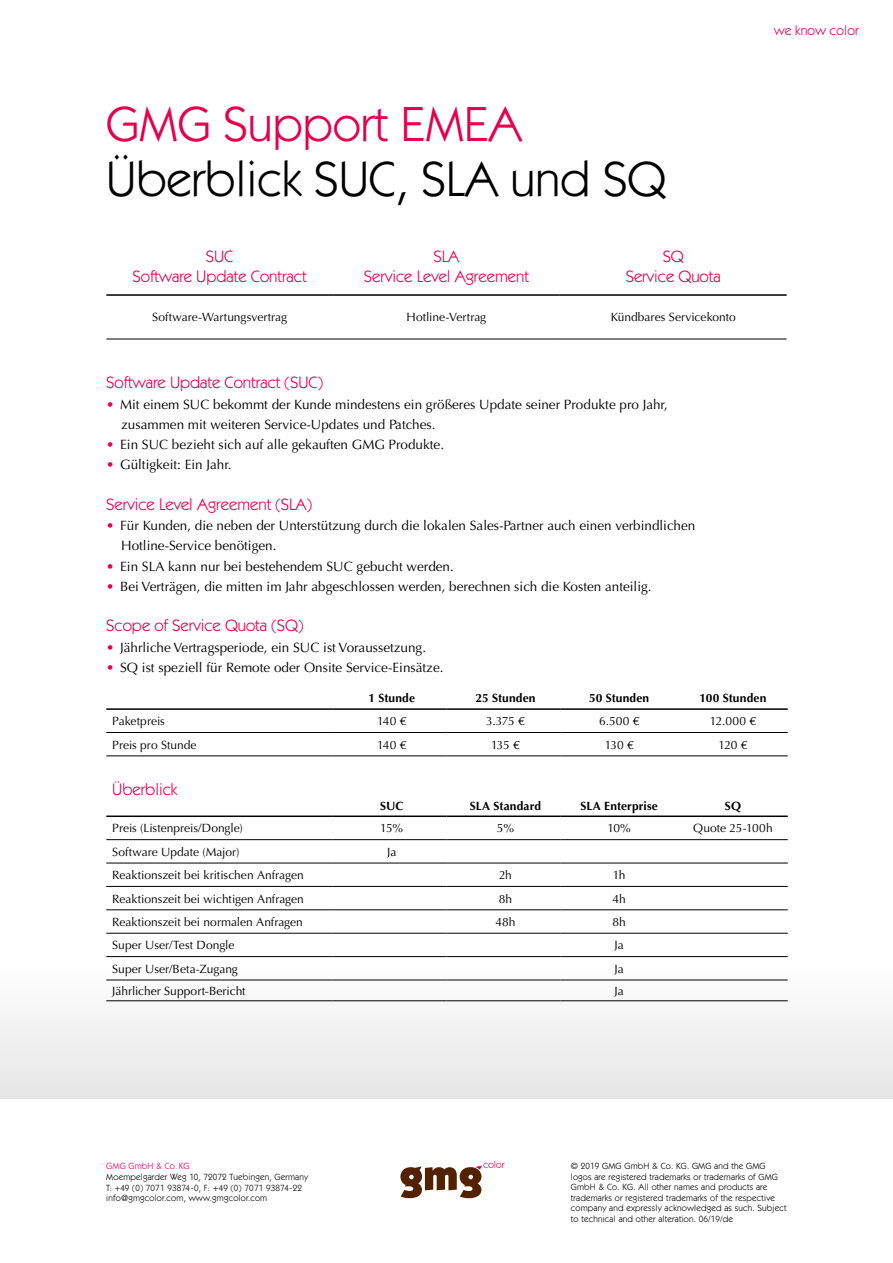
<style>
.page{position:relative;width:893px;height:1263px;background:#fff}
.page>*{position:absolute;margin:0;border:0;box-sizing:border-box;transform-origin:0 0}
.t1{font:49.5px "ITC Kabel Std";color:#000}
.t2{font:49.5px "ITC Kabel Std";color:#e5004b}
.t3{font:16.5px/19.8px "ITC Kabel Std";color:#e5004b;text-align:center}
.t4{font:13.5px/20.2px "Optima LT Std";color:#000}
.t5{font:13.5px "ITC Kabel Std";letter-spacing:.015em;color:#e5004b}
.t6{font:12px "Optima LT Std";color:#000}
.t7{font:700 12px "Optima LT Std";letter-spacing:.015em;color:#000}
.t8{font:9px/10.5px "ITC Kabel Std";letter-spacing:.02em;color:#000}
.t9{font:9px "ITC Kabel Std";letter-spacing:.02em;color:#e5004b}
.s1{color:#e5004b}
</style>
<div class="page">
<svg style="left:400px;top:1161px;width:105px;height:37px"></svg>
<div style="left:0;top:803px;width:893px;height:295px;background:linear-gradient(to bottom,#fff,#ececec)"></div>
<hr style="left:106px;top:339px;width:227px;height:1px;background:#000">
<hr style="left:333px;top:339px;width:227px;height:1px;background:#000">
<hr style="left:560px;top:339px;width:227px;height:1px;background:#000">
<hr style="left:106px;top:294px;width:227px;height:2px;background:#000">
<hr style="left:333px;top:294px;width:227px;height:2px;background:#000">
<hr style="left:560px;top:294px;width:227px;height:2px;background:#000">
<hr style="left:106px;top:732px;width:227px;height:1px;background:#000">
<hr style="left:333px;top:732px;width:113px;height:1px;background:#000">
<hr style="left:446px;top:732px;width:114px;height:1px;background:#000">
<hr style="left:560px;top:732px;width:114px;height:1px;background:#000">
<hr style="left:674px;top:732px;width:114px;height:1px;background:#000">
<hr style="left:106px;top:839px;width:227px;height:1px;background:#000">
<hr style="left:333px;top:839px;width:113px;height:1px;background:#000">
<hr style="left:446px;top:839px;width:114px;height:1px;background:#000">
<hr style="left:560px;top:839px;width:114px;height:1px;background:#000">
<hr style="left:674px;top:839px;width:114px;height:1px;background:#000">
<hr style="left:106px;top:863px;width:227px;height:1px;background:#000">
<hr style="left:333px;top:863px;width:113px;height:1px;background:#000">
<hr style="left:446px;top:863px;width:114px;height:1px;background:#000">
<hr style="left:560px;top:863px;width:114px;height:1px;background:#000">
<hr style="left:674px;top:863px;width:114px;height:1px;background:#000">
<hr style="left:106px;top:886px;width:227px;height:1px;background:#000">
<hr style="left:333px;top:886px;width:113px;height:1px;background:#000">
<hr style="left:446px;top:886px;width:114px;height:1px;background:#000">
<hr style="left:560px;top:886px;width:114px;height:1px;background:#000">
<hr style="left:674px;top:886px;width:114px;height:1px;background:#000">
<hr style="left:106px;top:909px;width:227px;height:1px;background:#000">
<hr style="left:333px;top:909px;width:113px;height:1px;background:#000">
<hr style="left:446px;top:909px;width:114px;height:1px;background:#000">
<hr style="left:560px;top:909px;width:114px;height:1px;background:#000">
<hr style="left:674px;top:909px;width:114px;height:1px;background:#000">
<hr style="left:106px;top:933px;width:227px;height:1px;background:#000">
<hr style="left:333px;top:933px;width:113px;height:1px;background:#000">
<hr style="left:446px;top:933px;width:114px;height:1px;background:#000">
<hr style="left:560px;top:933px;width:114px;height:1px;background:#000">
<hr style="left:674px;top:933px;width:114px;height:1px;background:#000">
<hr style="left:106px;top:956px;width:227px;height:1px;background:#000">
<hr style="left:333px;top:956px;width:113px;height:1px;background:#000">
<hr style="left:446px;top:956px;width:114px;height:1px;background:#000">
<hr style="left:560px;top:956px;width:114px;height:1px;background:#000">
<hr style="left:674px;top:956px;width:114px;height:1px;background:#000">
<hr style="left:106px;top:980px;width:227px;height:1px;background:#000">
<hr style="left:333px;top:980px;width:113px;height:1px;background:#000">
<hr style="left:446px;top:980px;width:114px;height:1px;background:#000">
<hr style="left:560px;top:980px;width:114px;height:1px;background:#000">
<hr style="left:674px;top:980px;width:114px;height:1px;background:#000">
<hr style="left:106px;top:1000px;width:227px;height:1px;background:#000">
<hr style="left:333px;top:1000px;width:113px;height:1px;background:#000">
<hr style="left:446px;top:1000px;width:114px;height:1px;background:#000">
<hr style="left:560px;top:1000px;width:114px;height:1px;background:#000">
<hr style="left:674px;top:1000px;width:114px;height:1px;background:#000">
<hr style="left:106px;top:708px;width:227px;height:2px;background:#000">
<hr style="left:333px;top:708px;width:113px;height:2px;background:#000">
<hr style="left:446px;top:708px;width:114px;height:2px;background:#000">
<hr style="left:560px;top:708px;width:114px;height:2px;background:#000">
<hr style="left:674px;top:708px;width:114px;height:2px;background:#000">
<hr style="left:106px;top:815px;width:227px;height:2px;background:#000">
<hr style="left:333px;top:815px;width:113px;height:2px;background:#000">
<hr style="left:446px;top:815px;width:114px;height:2px;background:#000">
<hr style="left:560px;top:815px;width:114px;height:2px;background:#000">
<hr style="left:674px;top:815px;width:114px;height:2px;background:#000">
<hr style="left:106px;top:756px;width:227px;height:1px;background:#000">
<hr style="left:333px;top:756px;width:113px;height:1px;background:#000">
<hr style="left:446px;top:756px;width:114px;height:1px;background:#000">
<hr style="left:560px;top:756px;width:114px;height:1px;background:#000">
<hr style="left:674px;top:756px;width:114px;height:1px;background:#000">
<h1 class="t2" style="left:106px;top:95px;width:417px">GMG Support EMEA</h1>
<h1 class="t1" style="left:106px;top:150px;width:561px">Überblick SUC, SLA und SQ</h1>
<p class="t3" style="left:133px;top:247px;width:176px">SUC<br>Software Update Contract</p>
<p class="t3" style="left:364px;top:247px;width:167px">SLA<br>Service Level Agreement</p>
<p class="t3" style="left:626px;top:247px;width:96px">SQ<br>Service Quota</p>
<p class="t6" style="left:152px;top:310px;width:137px">Software-Wartungsvertrag</p>
<p class="t6" style="left:407px;top:310px;width:81px">Hotline-Vertrag</p>
<p class="t6" style="left:611px;top:310px;width:127px">Kündbares Servicekonto</p>
<p class="t5" style="left:774px;top:23px;width:86px">we know color</p>
<p class="t3" style="left:106px;top:373px;width:218px">Software Update Contract (SUC)</p>
<p class="t4" style="left:121px;top:394px;width:548px;text-indent:-15px"><span class="s1">•</span> Mit einem SUC bekommt der Kunde mindestens ein größeres Update seiner Produkte pro Jahr, zusammen mit weiteren Service-Updates und Patches.</p>
<p class="t4" style="left:106px;top:434px;width:339px"><span class="s1">•</span> Ein SUC bezieht sich auf alle gekauften GMG Produkte.</p>
<p class="t4" style="left:106px;top:455px;width:127px"><span class="s1">•</span> Gültigkeit: Ein Jahr.</p>
<p class="t3" style="left:106px;top:494px;width:207px">Service Level Agreement (SLA)</p>
<p class="t4" style="left:121px;top:515px;width:576px;text-indent:-15px"><span class="s1">•</span> Für Kunden, die neben der Unterstützung durch die lokalen Sales-Partner auch einen verbindlichen<br>Hotline-Service benötigen.</p>
<p class="t4" style="left:106px;top:556px;width:349px"><span class="s1">•</span> Ein SLA kann nur bei bestehendem SUC gebucht werden.</p>
<p class="t4" style="left:106px;top:576px;width:547px"><span class="s1">•</span> Bei Verträgen, die mitten im Jahr abgeschlossen werden, berechnen sich die Kosten anteilig.</p>
<p class="t3" style="left:106px;top:616px;width:199px">Scope of Service Quota (SQ)</p>
<p class="t4" style="left:106px;top:637px;width:321px"><span class="s1">•</span> Jährliche Vertragsperiode, ein SUC ist Voraussetzung.</p>
<p class="t4" style="left:106px;top:657px;width:339px"><span class="s1">•</span> SQ ist speziell für Remote oder Onsite Service-Einsätze.</p>
<p class="t7" style="left:368px;top:691px;width:48px">1 Stunde</p>
<p class="t7" style="left:475px;top:691px;width:62px">25 Stunden</p>
<p class="t7" style="left:589px;top:691px;width:62px">50 Stunden</p>
<p class="t7" style="left:700px;top:691px;width:68px">100 Stunden</p>
<p class="t6" style="left:112px;top:714px;width:54px">Paketpreis</p>
<p class="t6" style="left:377px;top:714px;width:31px">140 €</p>
<p class="t6" style="left:486px;top:714px;width:40px">3.375 €</p>
<p class="t6" style="left:599px;top:714px;width:42px">6.500 €</p>
<p class="t6" style="left:710px;top:714px;width:48px">12.000 €</p>
<p class="t6" style="left:112px;top:737px;width:86px">Preis pro Stunde</p>
<p class="t6" style="left:377px;top:737px;width:31px">140 €</p>
<p class="t6" style="left:491px;top:737px;width:30px">135 €</p>
<p class="t6" style="left:605px;top:737px;width:31px">130 €</p>
<p class="t6" style="left:718px;top:737px;width:30px">120 €</p>
<p class="t3" style="left:112px;top:780px;width:67px">Überblick</p>
<p class="t7" style="left:380px;top:799px;width:25px">SUC</p>
<p class="t7" style="left:470px;top:799px;width:73px">SLA Standard</p>
<p class="t7" style="left:580px;top:799px;width:79px">SLA Enterprise</p>
<p class="t7" style="left:725px;top:799px;width:18px">SQ</p>
<p class="t6" style="left:112px;top:821px;width:132px">Preis (Listenpreis/Dongle)</p>
<p class="t6" style="left:380px;top:821px;width:24px">15%</p>
<p class="t6" style="left:497px;top:821px;width:19px">5%</p>
<p class="t6" style="left:607px;top:821px;width:25px">10%</p>
<p class="t6" style="left:693px;top:821px;width:81px">Quote 25-100h</p>
<p class="t6" style="left:112px;top:845px;width:129px">Software Update (Major)</p>
<p class="t6" style="left:387px;top:845px;width:11px">Ja</p>
<p class="t6" style="left:112px;top:868px;width:193px">Reaktionszeit bei kritischen Anfragen</p>
<p class="t6" style="left:499px;top:868px;width:14px">2h</p>
<p class="t6" style="left:613px;top:868px;width:14px">1h</p>
<p class="t6" style="left:112px;top:891px;width:193px">Reaktionszeit bei wichtigen Anfragen</p>
<p class="t6" style="left:499px;top:891px;width:15px">8h</p>
<p class="t6" style="left:613px;top:891px;width:15px">4h</p>
<p class="t6" style="left:112px;top:915px;width:192px">Reaktionszeit bei normalen Anfragen</p>
<p class="t6" style="left:495px;top:915px;width:22px">48h</p>
<p class="t6" style="left:612px;top:915px;width:15px">8h</p>
<p class="t6" style="left:112px;top:938px;width:124px">Super User/Test Dongle</p>
<p class="t6" style="left:615px;top:938px;width:11px">Ja</p>
<p class="t6" style="left:112px;top:962px;width:127px">Super User/Beta-Zugang</p>
<p class="t6" style="left:615px;top:962px;width:11px">Ja</p>
<p class="t6" style="left:112px;top:984px;width:135px">Jährlicher Support-Bericht</p>
<p class="t6" style="left:615px;top:984px;width:11px">Ja</p>
<p class="t9" style="left:106px;top:1161px;width:85px">GMG GmbH &amp; Co. KG</p>
<p class="t8" style="left:106px;top:1171px;width:203px;line-height:11.1px">Moempelgarder Weg 10, 72072 Tuebingen, Germany<br>T: +49 (0) 7071 93874-0, F: +49 (0) 7071 93874-22</p>
<p class="t8" style="left:106px;top:1192px;width:163px">info@gmgcolor.com, www.gmgcolor.com</p>
<p class="t8" style="left:571px;top:1161px;width:217px">© 2019 GMG GmbH &amp; Co. KG. GMG and the GMG logos are registered trademarks or trademarks of GMG GmbH &amp; Co. KG. All other names and products are trademarks or registered trademarks of the respective company and expressly acknowledged as such. Subject to technical and other alteration. 06/19/de</p>
</div>
